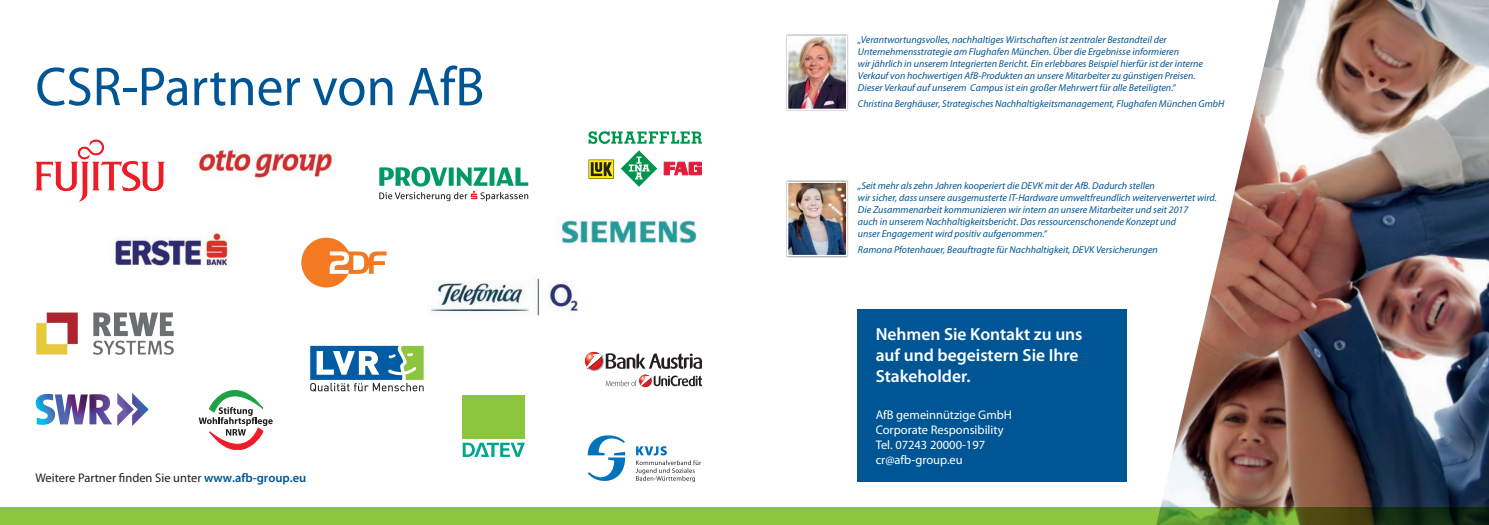
<style>
.page{position:relative;width:1489px;height:525px;background:#fff}
.page>*{position:absolute;margin:0;border:0;box-sizing:border-box;transform-origin:0 0}
.t1{font:55px "Myriad Pro";color:#005594}
.t2{font:600 17.5px/21px "Myriad Pro";color:#fff}
.t3{font:12.5px/15px "Myriad Pro";color:#fff}
.t4{font:12.5px "Myriad Pro";color:#231f20}
.t5{font:italic 10px/12px "Myriad Pro";color:#005594}
.s1{font-weight:600;color:#005594}
</style>
<div class="page">
<img style="left:1160px;top:0;width:328px;height:507px">
<svg style="left:310px;top:345px;width:113px;height:46px"></svg>
<svg style="left:587px;top:435px;width:38px;height:46px"></svg>
<svg style="left:635px;top:446px;width:66px;height:36px"></svg>
<img style="left:556px;top:215px;width:144px;height:30px">
<img style="left:115px;top:227px;width:115px;height:39px">
<img style="left:640px;top:386px;width:10px;height:2px">
<svg style="left:605px;top:374px;width:97px;height:12px"></svg>
<img style="left:584px;top:351px;width:16px;height:20px">
<img style="left:586px;top:368px;width:16px;height:1px">
<svg style="left:586px;top:353px;width:116px;height:15px"></svg>
<svg style="left:199px;top:390px;width:74px;height:59px"></svg>
<svg style="left:588px;top:159px;width:25px;height:19px"></svg>
<svg style="left:664px;top:162px;width:38px;height:13px"></svg>
<svg style="left:621px;top:151px;width:36px;height:35px"></svg>
<svg style="left:588px;top:131px;width:114px;height:13px"></svg>
<img style="left:198px;top:149px;width:134px;height:30px">
<img style="left:430px;top:278px;width:148px;height:38px">
<img style="left:36px;top:393px;width:113px;height:33px">
<svg style="left:379px;top:167px;width:149px;height:34px"></svg>
<svg style="left:462px;top:442px;width:63px;height:14px"></svg>
<div style="left:462px;top:395px;width:62px;height:44px;background:#8bc63e"></div>
<svg style="left:301px;top:237px;width:85px;height:50px"></svg>
<svg style="left:0;top:507px;width:1488px;height:17px;fill:#8bc63e"></svg>
<div style="left:785px;top:34px;width:63px;height:77px;background:#d9d8d8"></div>
<img style="left:789px;top:37px;width:56px;height:71px">
<div style="left:787px;top:35px;width:60px;height:75px;border:1px solid #fff"></div>
<div style="left:785px;top:180px;width:63px;height:77px;background:#d9d8d8"></div>
<img style="left:789px;top:183px;width:56px;height:71px">
<div style="left:787px;top:181px;width:60px;height:75px;border:1px solid #fff"></div>
<div style="left:857px;top:309px;width:269px;height:172px;background:#005594"></div>
<img style="left:35px;top:140px;width:130px;height:61px">
<img style="left:36px;top:312px;width:138px;height:43px">
<h1 class="t1" style="left:35px;top:53px;width:450px">CSR-Partner von AfB</h1>
<p class="t4" style="left:35px;top:470px;width:272px">Weitere Partner finden Sie unter <span class="s1">www.afb-group.eu</span></p>
<p class="t5" style="left:857px;top:33px;width:347px">„Verantwortungsvolles, nachhaltiges Wirtschaften ist zentraler Bestandteil der Unternehmensstrategie am Flughafen München. Über die Ergebnisse informieren<br>wir jährlich in unserem Integrierten Bericht. Ein erlebbares Beispiel hierfür ist der interne Verkauf von hochwertigen AfB-Produkten an unsere Mitarbeiter zu günstigen Preisen.<br>Dieser Verkauf auf unserem Campus ist ein großer Mehrwert für alle Beteiligten.“</p>
<p class="t5" style="left:857px;top:97px;width:368px">Christina Berghäuser, Strategisches Nachhaltigkeitsmanagement, Flughafen München GmbH</p>
<p class="t5" style="left:857px;top:179px;width:360px">„Seit mehr als zehn Jahren kooperiert die DEVK mit der AfB. Dadurch stellen<br>wir sicher, dass unsere ausgemusterte IT-Hardware umweltfreundlich weiterverwertet wird.<br>Die Zusammenarbeit kommunizieren wir intern an unsere Mitarbeiter und seit 2017<br>auch in unserem Nachhaltigkeitsbericht. Das ressourcenschonende Konzept und<br>unser Engagement wird positiv aufgenommen.“</p>
<p class="t5" style="left:857px;top:243px;width:301px">Ramona Pfotenhauer, Beauftragte für Nachhaltigkeit, DEVK Versicherungen</p>
<h2 class="t2" style="left:875px;top:323px;width:208px">Nehmen Sie Kontakt zu uns auf und begeistern Sie Ihre<br>Stakeholder.</h2>
<p class="t3" style="left:875px;top:407px;width:138px">AfB gemeinnützige GmbH<br>Corporate Responsibility<br>Tel. 07243 20000-197 cr@afb-group.eu</p>
</div>
